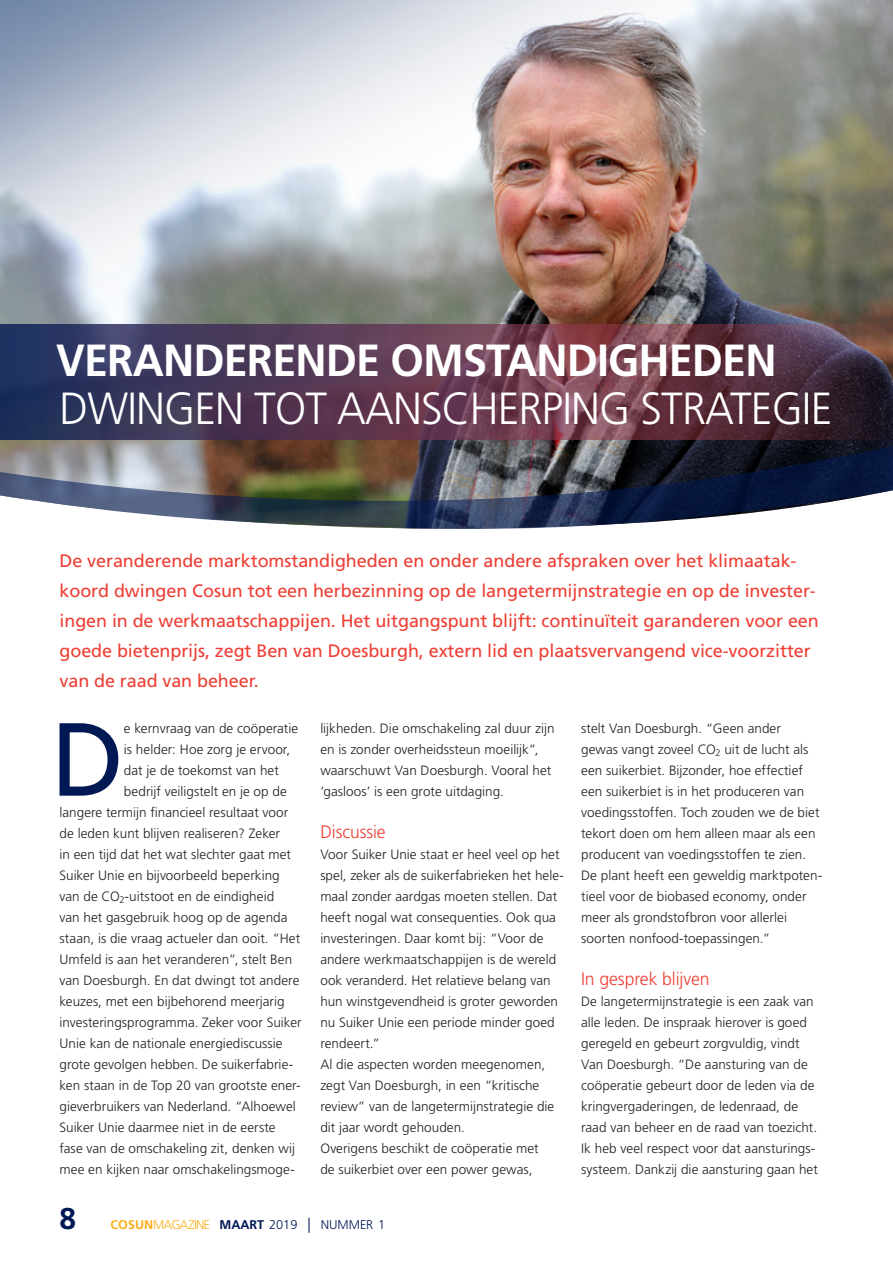
<style>
.page{position:relative;width:893px;height:1263px;background:#fff}
.page>*{position:absolute;margin:0;border:0;box-sizing:border-box;transform-origin:0 0}
.Platte__body__tekst{font:103.8px "Frutiger";color:#001954}
.Kop_tekst{font:300 45px/48px "Frutiger";letter-spacing:-.02em;color:#fff;scale:.96 1}
.t1{font:700 30px "Frutiger";color:#001954}
.Inleiding{font:18px/30px "Frutiger";letter-spacing:-.005em;color:#ee3e34}
.Tussenkop___Quote{font:300 18px "Frutiger";letter-spacing:-.005em;color:#ee3e34}
.Platte__body__tekst-2{font:300 13.5px/21px "Frutiger";letter-spacing:.005em;color:#231f20}
.t2{font:300 12.6px "Frutiger";letter-spacing:-.03em;color:#faaf18}
.s1{font-weight:700}
.s2{font-weight:700;color:#001954}
.s3{font-size:12.75px;color:#001954}
.s4{font-size:15px;color:#001954}
.s5{color:#001954}
</style>
<div class="page">
<img style="left:0;top:0;width:893px;height:446px">
<svg style="left:0;top:325px;width:893px;height:115px;background:#54384f"></svg>
<img style="left:0;top:446px;width:893px;height:83px">
<p class="Kop_tekst" style="left:56px;top:337px;width:810px"><span class="s1">VERANDERENDE OMSTANDIGHEDEN<br></span>DWINGEN TOT AANSCHERPING STRATEGIE</p>
<p class="Inleiding" style="left:60px;top:546px;width:761px">De veranderende marktomstandigheden en onder andere afspraken over het klimaatak&shy;koord dwingen Cosun tot een herbezinning op de langetermijnstrategie en op de invester&shy;ingen in de werkmaatschappijen. Het uitgangspunt blijft: continuïteit garanderen voor een goede bietenprijs, zegt Ben van Doesburgh, extern lid en plaatsvervangend vice-voorzitter van de raad van beheer.</p>
<p class="Platte__body__tekst" style="left:51px;top:699px;width:75px">D</p>
<p class="Platte__body__tekst-2" style="left:124px;top:718px;width:176px">e kernvraag van de coöperatie</p>
<p class="Platte__body__tekst-2" style="left:124px;top:739px;width:168px">is helder: Hoe zorg je ervoor,</p>
<p class="Platte__body__tekst-2" style="left:124px;top:760px;width:156px">dat je de toekomst van het</p>
<p class="Platte__body__tekst-2" style="left:124px;top:781px;width:164px">bedrijf veiligstelt en je op de</p>
<p class="Platte__body__tekst-2" style="left:60px;top:802px;width:230px">langere termijn financieel resultaat voor</p>
<p class="Platte__body__tekst-2" style="left:60px;top:823px;width:222px">de leden kunt blijven realiseren? Zeker</p>
<p class="Platte__body__tekst-2" style="left:60px;top:844px;width:233px">in een tijd dat het wat slechter gaat met</p>
<p class="Platte__body__tekst-2" style="left:60px;top:865px;width:222px">Suiker Unie en bijvoorbeeld beperking</p>
<p class="Platte__body__tekst-2" style="left:60px;top:886px;width:216px">van de CO<sub>2</sub>-uitstoot en de eindigheid</p>
<p class="Platte__body__tekst-2" style="left:60px;top:907px;width:229px">van het gasgebruik hoog op de agenda</p>
<p class="Platte__body__tekst-2" style="left:60px;top:928px;width:242px">staan, is die vraag actueler dan ooit. “Het</p>
<p class="Platte__body__tekst-2" style="left:60px;top:949px;width:234px">Umfeld is aan het veranderen”, stelt Ben</p>
<p class="Platte__body__tekst-2" style="left:60px;top:970px;width:241px">van Doesburgh. En dat dwingt tot andere</p>
<p class="Platte__body__tekst-2" style="left:60px;top:991px;width:227px">keuzes, met een bijbehorend meerjarig</p>
<p class="Platte__body__tekst-2" style="left:60px;top:1012px;width:244px">investeringsprogramma. Zeker voor Suiker</p>
<p class="Platte__body__tekst-2" style="left:60px;top:1033px;width:225px">Unie kan de nationale energiediscussie</p>
<p class="Platte__body__tekst-2" style="left:60px;top:1054px;width:235px">grote gevolgen hebben. De suikerfabrie-</p>
<p class="Platte__body__tekst-2" style="left:60px;top:1075px;width:243px">ken staan in de Top 20 van grootste ener-</p>
<p class="Platte__body__tekst-2" style="left:60px;top:1096px;width:238px">gieverbruikers van Nederland. “Alhoewel</p>
<p class="Platte__body__tekst-2" style="left:60px;top:1117px;width:218px">Suiker Unie daarmee niet in de eerste</p>
<p class="Platte__body__tekst-2" style="left:60px;top:1138px;width:237px">fase van de omschakeling zit, denken wij</p>
<p class="Platte__body__tekst-2" style="left:60px;top:1159px;width:237px">mee en kijken naar omschakelingsmoge-</p>
<p class="Platte__body__tekst-2" style="left:320px;top:718px;width:236px">lijkheden. Die omschakeling zal duur zijn en is zonder overheidssteun moeilijk”, waarschuwt Van Doesburgh. Vooral het ‘gasloos’ is een grote uitdaging.</p>
<p class="Tussenkop___Quote" style="left:320px;top:821px;width:67px">Discussie</p>
<p class="Platte__body__tekst-2" style="left:320px;top:844px;width:245px">Voor Suiker Unie staat er heel veel op het spel, zeker als de suikerfabrieken het hele&shy;maal zonder aardgas moeten stellen. Dat heeft nogal wat consequenties. Ook qua investeringen. Daar komt bij: “Voor de andere werkmaatschappijen is de wereld ook veranderd. Het relatieve belang van hun winstgevendheid is groter geworden nu Suiker Unie een periode minder goed rendeert.”</p>
<p class="Platte__body__tekst-2" style="left:320px;top:1054px;width:236px">Al die aspecten worden meegenomen, zegt Van Doesburgh, in een “kritische review” van de langetermijnstrategie die dit jaar wordt gehouden.</p>
<p class="Platte__body__tekst-2" style="left:320px;top:1138px;width:220px">Overigens beschikt de coöperatie met de suikerbiet over een power gewas,</p>
<h3 class="t1" style="left:60px;top:1201px;width:18px">8</h3>
<p class="t2" style="left:111px;top:1217px;width:276px"><span class="s1">COSUN</span>MAGAZINE <span class="s2">MAART</span> <span class="s3">2019</span> <span class="s4">|</span> <span class="s5">NUMMER</span> <span class="s3">1</span></p>
<p class="Platte__body__tekst-2" style="left:581px;top:718px;width:243px">stelt Van Doesburgh. “Geen ander<br>gewas vangt zoveel CO<sub>2</sub> uit de lucht als een suikerbiet. Bijzonder, hoe effectief een suikerbiet is in het produceren van voedingsstoffen. Toch zouden we de biet tekort doen om hem alleen maar als een producent van voedingsstoffen te zien.<br>De plant heeft een geweldig marktpoten&shy;tieel voor de biobased economy, onder meer als grondstofbron voor allerlei soorten nonfood-toepassingen.”</p>
<p class="Tussenkop___Quote" style="left:581px;top:968px;width:130px">In gesprek blijven</p>
<p class="Platte__body__tekst-2" style="left:581px;top:991px;width:238px">De langetermijnstrategie is een zaak van alle leden. De inspraak hierover is goed geregeld en gebeurt zorgvuldig, vindt Van Doesburgh. “De aansturing van de coöperatie gebeurt door de leden via de kringvergaderingen, de ledenraad, de raad van beheer en de raad van toezicht.<br>Ik heb veel respect voor dat aansturings&shy;systeem. Dankzij die aansturing gaan het</p>
</div>
